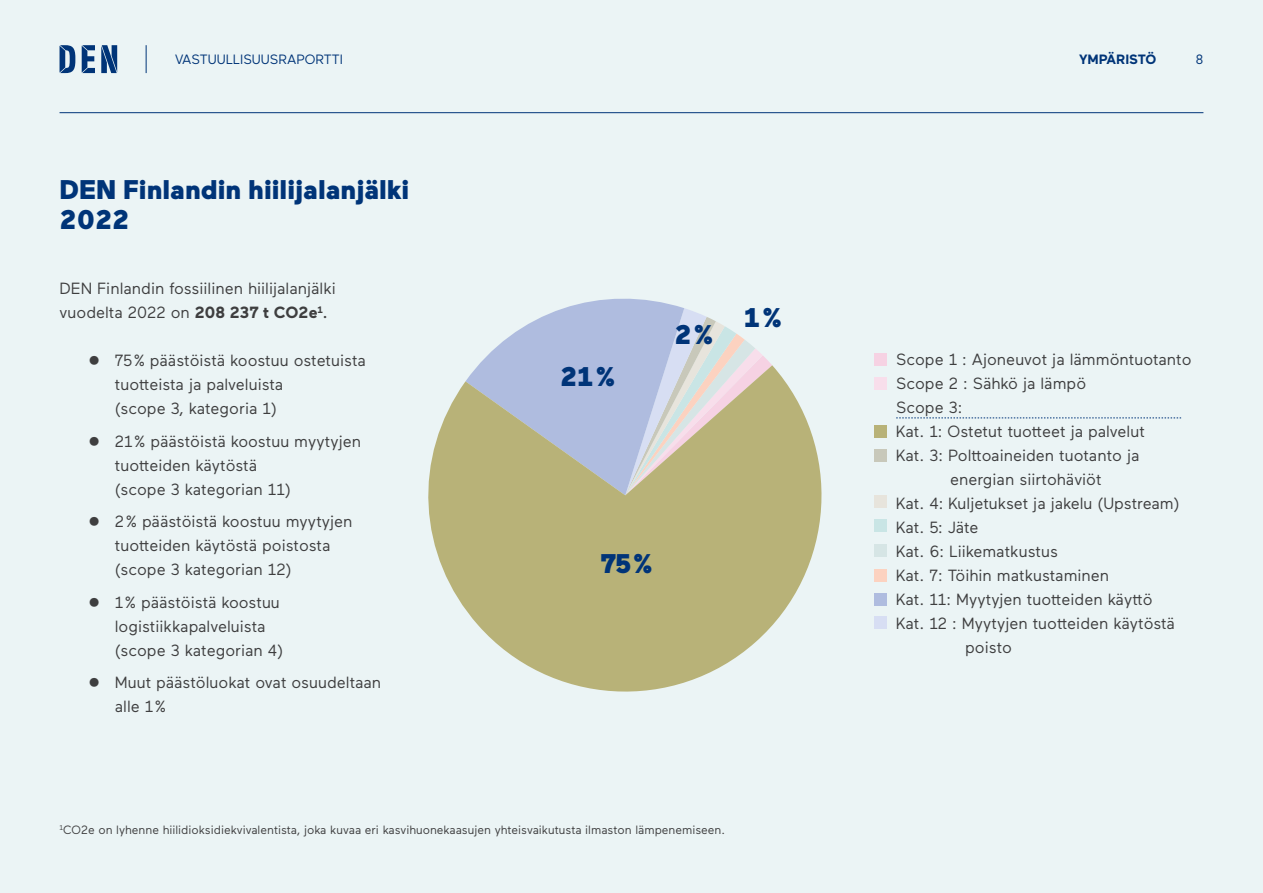
<style>
.page{position:relative;width:1263px;height:893px;background:#ebf4f5}
.page>*{position:absolute;margin:0;border:0;box-sizing:border-box;transform-origin:0 0}
.Otsikko{font:900 27px/30px "Maax";color:#003478}
.Leipis{font:16.2px/24px "Maax";color:#3e3e3f}
.bullet{font:16.2px/24px "Maax";color:#3e3e3f}
.t1{font:13.5px "Maax";color:#003478}
.ylä{font:700 13.5px "Maax";color:#003478}
.Leipis-2{font:12px "Maax";color:#3e3e3f}
.s1{font-weight:700}
.s2{font-weight:500}
</style>
<div class="page">
<hr style="left:60px;top:112px;width:1143px;height:1px;background:#003478">
<svg style="left:684px;top:308px;width:88px;height:57px"></svg>
<svg style="left:479px;top:298px;width:205px;height:67px;fill:#afbcdf"></svg>
<svg style="left:428px;top:365px;width:394px;height:327px;fill:#b8b278"></svg>
<div style="left:874px;top:593px;width:13px;height:13px;background:#afbcdf"></div>
<div style="left:874px;top:425px;width:13px;height:13px;background:#b8b278"></div>
<div style="left:874px;top:495px;width:13px;height:13px;background:#e7e4dc"></div>
<div style="left:874px;top:545px;width:13px;height:12px;background:#d6e5e5"></div>
<div style="left:874px;top:353px;width:13px;height:13px;background:#f6d2e3"></div>
<div style="left:874px;top:616px;width:13px;height:13px;background:#d7def3"></div>
<div style="left:874px;top:449px;width:13px;height:13px;background:#c8c8ba"></div>
<div style="left:874px;top:519px;width:13px;height:13px;background:#c9e5e5"></div>
<div style="left:874px;top:569px;width:13px;height:13px;background:#fcd2c0"></div>
<div style="left:874px;top:377px;width:13px;height:13px;background:#f8deeb"></div>
<svg style="left:896px;top:418px;width:285px;height:1px"></svg>
<svg style="left:82px;top:45px;width:13px;height:28px"></svg>
<svg style="left:101px;top:45px;width:16px;height:28px"></svg>
<svg style="left:60px;top:45px;width:15px;height:28px"></svg>
<svg style="left:146px;top:45px;width:1px;height:28px"></svg>
<p class="t1" style="left:175px;top:51px;width:169px">VASTUULLISUUSRAPORTTI</p>
<p class="ylä" style="left:1079px;top:51px;width:79px">YMPÄRISTÖ</p>
<p class="t1" style="left:1196px;top:51px;width:9px">8</p>
<p class="Otsikko" style="left:60px;top:174px;width:351px">DEN Finlandin hiilijalanjälki<br>2022</p>
<p class="Leipis" style="left:60px;top:276px;width:278px">DEN Finlandin fossiilinen hiilijalanjälki</p>
<p class="Leipis" style="left:60px;top:300px;width:267px">vuodelta 2022 on <span class="s1">208 237 t CO2e</span><sup>1</sup><span class="s2">.</span></p>
<p class="bullet" style="left:115px;top:348px;width:253px;text-indent:-26px">● 75 % päästöistä koostuu ostetuista tuotteista ja palveluista<br>(scope 3, kategoria 1)</p>
<p class="bullet" style="left:115px;top:428px;width:248px;text-indent:-26px">● 21 % päästöistä koostuu myytyjen tuotteiden käytöstä<br>(scope 3 kategorian 11)</p>
<p class="bullet" style="left:115px;top:509px;width:239px;text-indent:-26px">● 2 % päästöistä koostuu myytyjen tuotteiden käytöstä poistosta (scope 3 kategorian 12)</p>
<p class="bullet" style="left:115px;top:589px;width:170px;text-indent:-26px">● 1 % päästöistä koostuu logistiikkapalveluista (scope 3 kategorian 4)</p>
<p class="bullet" style="left:115px;top:670px;width:268px;text-indent:-26px">● Muut päästöluokat ovat osuudeltaan alle 1 %</p>
<p class="Otsikko" style="left:560px;top:361px;width:56px">21 %</p>
<p class="Otsikko" style="left:674px;top:318px;width:40px">2 %</p>
<p class="Otsikko" style="left:744px;top:302px;width:39px">1 %</p>
<p class="Otsikko" style="left:600px;top:547px;width:53px">75 %</p>
<p class="Leipis-2" style="left:60px;top:822px;width:667px"><sup>1</sup>CO2e on lyhenne hiilidioksidiekvivalentista, joka kuvaa eri kasvihuonekaasujen yhteisvaikutusta ilmaston lämpenemiseen.</p>
<p class="Leipis" style="left:896px;top:347px;width:297px">Scope 1 : Ajoneuvot ja lämmöntuotanto</p>
<p class="Leipis" style="left:896px;top:371px;width:191px">Scope 2 : Sähkö ja lämpö</p>
<p class="Leipis" style="left:896px;top:395px;width:68px">Scope 3:</p>
<p class="Leipis" style="left:896px;top:419px;width:250px">Kat. 1: Ostetut tuotteet ja palvelut</p>
<p class="Leipis" style="left:950px;top:443px;width:191px;text-indent:-54px">Kat. 3: Polttoaineiden tuotanto ja energian siirtohäviöt</p>
<p class="Leipis" style="left:896px;top:491px;width:285px">Kat. 4: Kuljetukset ja jakelu (Upstream)</p>
<p class="Leipis" style="left:896px;top:515px;width:84px">Kat. 5: Jäte</p>
<p class="Leipis" style="left:896px;top:539px;width:163px">Kat. 6: Liikematkustus</p>
<p class="Leipis" style="left:896px;top:563px;width:215px">Kat. 7: Töihin matkustaminen</p>
<p class="Leipis" style="left:896px;top:587px;width:258px">Kat. 11: Myytyjen tuotteiden käyttö</p>
<p class="Leipis" style="left:965px;top:611px;width:211px;text-indent:-69px">Kat. 12 : Myytyjen tuotteiden käytöstä poisto</p>
</div>
